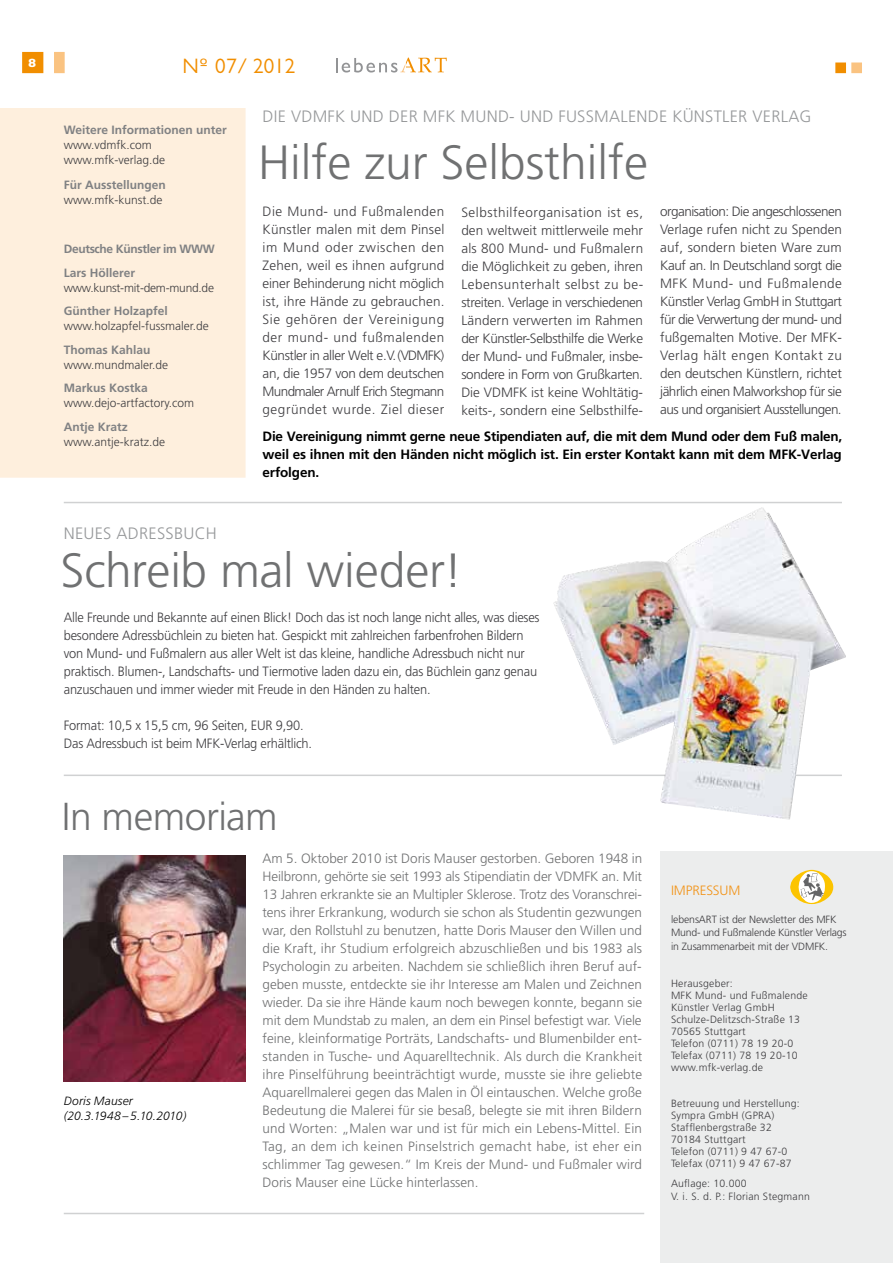
<style>
.page{position:relative;width:893px;height:1263px;background:#fff}
.page>*{position:absolute;margin:0;border:0;box-sizing:border-box;transform-origin:0 0}
.t1{font:300 48px "Frutiger";color:#707172}
.t2{font:300 39px "Frutiger";letter-spacing:-.015em;color:#707172}
.t3{font:21px "Gill Sans";color:#f18e00}
.t4{font:300 16.5px "Frutiger";letter-spacing:.015em;color:#96989a}
.t5{font:300 13.5px/18px "Frutiger";letter-spacing:.005em;color:#707172;text-align:justify}
.t6{font:300 13.5px/18px "Frutiger";letter-spacing:-.015em;color:#3e3d40;text-align:justify}
.t7{font:300 13.5px/18px "Frutiger";letter-spacing:-.015em;color:#3e3d40;scale:.95 1}
.t8{font:700 13.5px/18px "Frutiger";letter-spacing:-.01em;color:#000;text-align:justify}
.t9{font:300 13.5px "Frutiger";color:#f29317}
.t10{font:300 12px "Frutiger";color:#3e3d40}
.t11{font:700 12px "Frutiger";color:#808183}
.t12{font:300 12px/15px "Frutiger CE";color:#3e3d40}
.t13{font:700 12px "Frutiger CE";color:#808183}
.t14{font:700 12px/23.5px "Frutiger";letter-spacing:-.03em;color:#808183}
.t15{font:italic 300 12px/15px "Frutiger";letter-spacing:.01em;color:#000}
.t16{font:300 12px "Frutiger";letter-spacing:-.02em;color:#3e3d40}
.t17{font:800 12px "Gill Sans";color:#fff}
.t18{font:300 10.5px/12px "Frutiger";letter-spacing:.02em;color:#3e3d40}
.t19{font:300 10.5px/13.5px "Frutiger";letter-spacing:-.01em;color:#3e3d40}
</style>
<div class="page">
<div style="left:660px;top:852px;width:233px;height:411px;background:#eceded"></div>
<div style="left:0;top:108px;width:246px;height:370px;background:#feefdd"></div>
<svg style="left:790px;top:870px;width:43px;height:34px"></svg>
<hr style="left:64px;top:774px;width:778px;height:2px;background:#d0d1d2">
<img style="left:552px;top:507px;width:294px;height:312px">
<hr style="left:64px;top:502px;width:778px;height:1px;background:#d0d1d2">
<hr style="left:64px;top:1213px;width:580px;height:1px;background:#d0d1d2">
<div style="left:835px;top:63px;width:11px;height:10px;background:#f18e00;border:2px solid #f18e00"></div>
<div style="left:851px;top:63px;width:11px;height:10px;background:#fac381;border:2px solid #fac381"></div>
<div style="left:54px;top:52px;width:11px;height:21px;background:#fac381;border:2px solid #fac381"></div>
<div style="left:22px;top:52px;width:21px;height:21px;background:#f18e00"></div>
<img style="left:64px;top:855px;width:182px;height:226px">
<svg style="left:336px;top:58px;width:111px;height:15px"></svg>
<p class="t17" style="left:28px;top:56px;width:10px">8</p>
<h3 class="t3" style="left:183px;top:54px;width:114px">Nº 07/ 2012</h3>
<p class="t13" style="left:64px;top:122px;width:164px">Weitere Informationen unter</p>
<p class="t12" style="left:64px;top:137px;width:103px">www.vdmfk.com www.mfk-verlag.de</p>
<p class="t13" style="left:64px;top:178px;width:103px">Für Ausstellungen</p>
<p class="t12" style="left:64px;top:193px;width:100px">www.mfk-kunst.de</p>
<p class="t14" style="left:64px;top:237px;width:153px">Deutsche Künstler im WWW<br>Lars Höllerer</p>
<p class="t16" style="left:64px;top:281px;width:152px">www.kunst-mit-dem-mund.de</p>
<p class="t11" style="left:64px;top:304px;width:106px">Günther Holzapfel</p>
<p class="t10" style="left:64px;top:319px;width:146px">www.holzapfel-fussmaler.de</p>
<p class="t11" style="left:64px;top:343px;width:88px">Thomas Kahlau</p>
<p class="t10" style="left:64px;top:358px;width:106px">www.mundmaler.de</p>
<p class="t11" style="left:64px;top:381px;width:86px">Markus Kostka</p>
<p class="t10" style="left:64px;top:396px;width:132px">www.dejo-artfactory.com</p>
<p class="t11" style="left:64px;top:420px;width:66px">Antje Kratz</p>
<p class="t10" style="left:64px;top:435px;width:103px">www.antje-kratz.de</p>
<p class="t4" style="left:64px;top:524px;width:142px">Neues Adressbuch</p>
<p class="t4" style="left:263px;top:107px;width:62px">die vdmfk</p>
<p class="t4" style="left:350px;top:107px;width:238px">und Der MFK Mund- und fuSSmal</p>
<p class="t4" style="left:628px;top:107px;width:185px">ende Künstler VerlaG</p>
<h1 class="t1" style="left:258px;top:135px;width:391px">Hilfe zur Selbsthilfe</h1>
<p class="t6" style="left:263px;top:203px;width:183px">Die Mund- und Fußmalenden Künstler malen mit dem Pinsel im Mund oder zwischen den Zehen, weil es ihnen aufgrund einer Behinderung nicht möglich ist, ihre Hände zu gebrauchen.<br>Sie gehören der Vereinigung der mund- und fußmalenden Künstler in aller Welt e.V.(VDMFK) an, die 1957 von dem deutschen Mundmaler Arnulf Erich Stegmann gegründet wurde. Ziel dieser</p>
<p class="t6" style="left:461px;top:203px;width:183px">Selbsthilfeorganisation ist es, den weltweit mittlerweile mehr als 800 Mund- und Fußmalern die Möglichkeit zu geben, ihren Lebensunterhalt selbst zu be&shy;streiten. Verlage in verschiedenen Ländern verwerten im Rahmen der Künstler-Selbsthilfe die Werke der Mund- und Fußmaler, insbe&shy;sondere in Form von Grußkarten.<br>Die VDMFK ist keine Wohltätig&shy;keits-, sondern eine Selbsthilfe-</p>
<p class="t6" style="left:660px;top:203px;width:183px">organisation: Die angeschlossenen Verlage rufen nicht zu Spenden auf, sondern bieten Ware zum Kauf an. In Deutschland sorgt die MFK Mund- und Fußmalende Künstler Verlag GmbH in Stuttgart für die Verwertung der mund- und fußgemalten Motive. Der MFK-Verlag hält engen Kontakt zu den deutschen Künstlern, richtet jährlich einen Malworkshop für sie aus und organisiert Ausstellungen.</p>
<p class="t8" style="left:263px;top:428px;width:581px">Die Vereinigung nimmt gerne neue Stipendiaten auf, die mit dem Mund oder dem Fuß malen, weil es ihnen mit den Händen nicht möglich ist. Ein erster Kontakt kann mit dem MFK-Verlag erfolgen.</p>
<h1 class="t1" style="left:60px;top:544px;width:404px">Schreib mal wieder!</h1>
<p class="t7" style="left:64px;top:608px;width:502px">Alle Freunde und Bekannte auf einen Blick! Doch das ist noch lange nicht alles, was dieses besondere Adressbüchlein zu bieten hat. Gespickt mit zahlreichen farbenfrohen Bildern von Mund- und Fußmalern aus aller Welt ist das kleine, handliche Adressbuch nicht nur praktisch. Blumen-, Landschafts- und Tiermotive laden dazu ein, das Büchlein ganz genau anzuschauen und immer wieder mit Freude in den Händen zu halten.</p>
<p class="t7" style="left:64px;top:716px;width:206px">Format: 10,5 x 15,5 cm, 96 Seiten, EUR</p>
<p class="t7" style="left:64px;top:716px;width:263px;text-indent:212px">9,90.<br>Das Adressbuch ist beim MFK-Verlag erhältlich.</p>
<h2 class="t2" style="left:62px;top:794px;width:217px">I n memoriam</h2>
<p class="t5" style="left:263px;top:850px;width:381px">Am 5. Oktober 2010 ist Doris Mauser gestorben. Geboren 1948 in Heilbronn, gehörte sie seit 1993 als Stipendiatin der VDMFK an. Mit 13 Jahren erkrankte sie an Multipler Sklerose. Trotz des Voranschrei&shy;tens ihrer Erkrankung, wodurch sie schon als Studentin gezwungen war, den Rollstuhl zu benutzen, hatte Doris Mauser den Willen und die Kraft, ihr Studium erfolgreich abzuschließen und bis 1983 als Psychologin zu arbeiten. Nachdem sie schließlich ihren Beruf auf&shy;geben musste, entdeckte sie ihr Interesse am Malen und Zeichnen wieder. Da sie ihre Hände kaum noch bewegen konnte, begann sie mit dem Mundstab zu malen, an dem ein Pinsel befestigt war. Viele feine, kleinformatige Porträts, Landschafts- und Blumenbilder ent&shy;standen in Tusche- und Aquarelltechnik. Als durch die Krankheit ihre Pinselführung beeinträchtigt wurde, musste sie ihre geliebte Aquarellmalerei gegen das Malen in Öl eintauschen. Welche große Bedeutung die Malerei für sie besaß, belegte sie mit ihren Bildern und Worten: „Malen war und ist für mich ein Lebens-Mittel. Ein Tag, an dem ich keinen Pinselstrich gemacht habe, ist eher ein schlimmer Tag gewesen.“ Im Kreis der Mund- und Fußmaler wird Doris Mauser eine Lücke hinterlassen.</p>
<p class="t15" style="left:64px;top:1093px;width:124px">Doris Mauser (20.3.1948 – 5.10.2010)</p>
<p class="t9" style="left:671px;top:883px;width:30px">IMPRESSU</p>
<p class="t9" style="left:728px;top:883px;width:14px">M</p>
<p class="t19" style="left:671px;top:912px;width:177px">lebensART ist der Newsletter des MFK<br>Mund- und Fußmalende Künstler Verlags in Zusammenarbeit mit der VDMFK.</p>
<p class="t18" style="left:671px;top:978px;width:138px">Herausgeber:<br>MFK Mund- und Fußmalende<br>Künstler Verlag GmbH<br>Schulze-Delitzsch-Straße 13<br>70565 Stuttgart<br>Telefon (0711) 78 19 20-0<br>Telefax (0711) 78 19 20-10 www.mfk-verlag.de</p>
<p class="t18" style="left:671px;top:1098px;width:130px">Betreuung und Herstellung:<br>Sympra GmbH (GPRA)<br>Stafflenbergstraße 32<br>70184 Stuttgart<br>Telefon (0711) 9 47 67-0<br>Telefax (0711) 9 47 67-87</p>
<p class="t18" style="left:671px;top:1176px;width:140px;line-height:13.5px">Auflage: 10.000<br>V. i. S. d. P.: Florian Stegmann</p>
</div>
